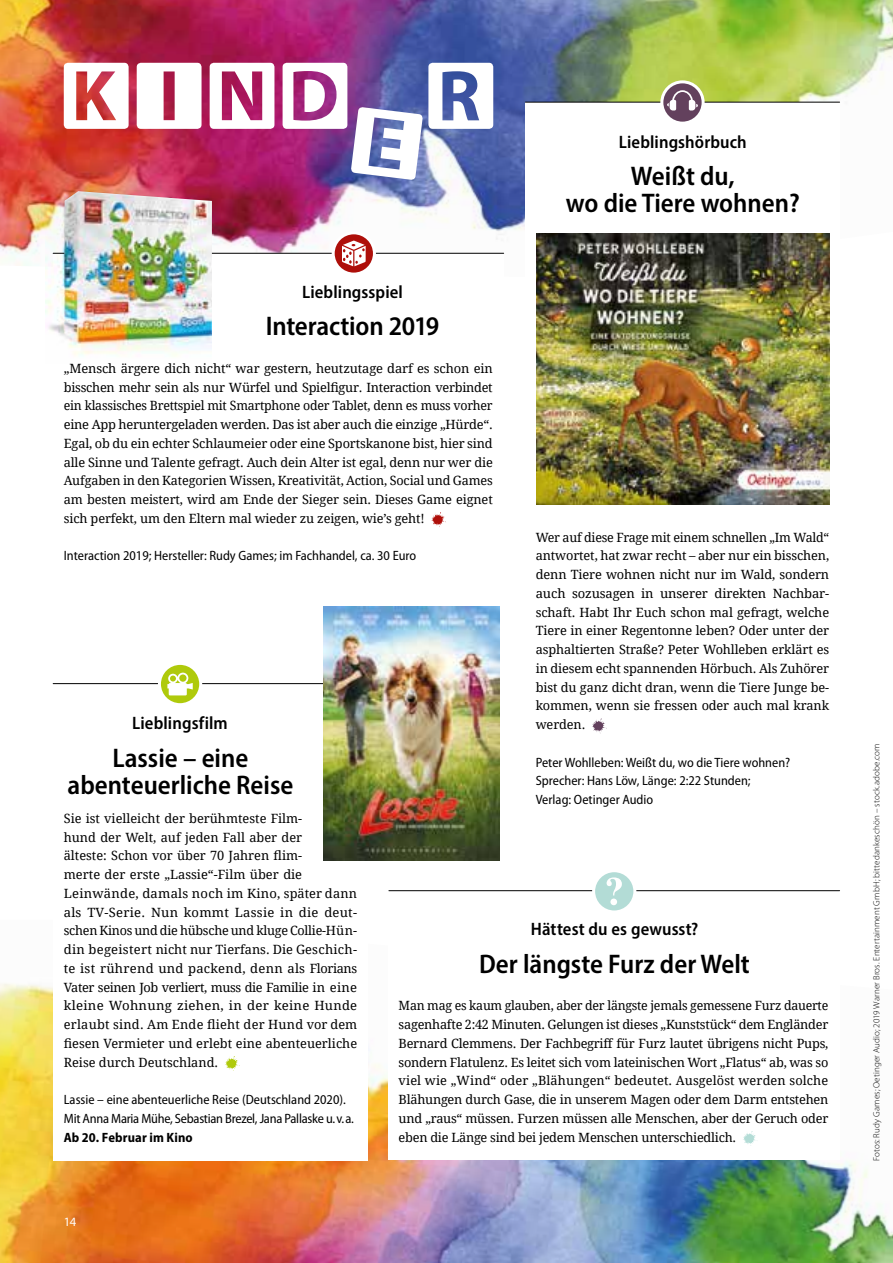
<style>
.page{position:relative;width:893px;height:1263px;background:#fff}
.page>*{position:absolute;margin:0;border:0;box-sizing:border-box;transform-origin:0 0}
.t1{font:600 semi-condensed 27px/27px "Myriad Pro";color:#000;text-align:center}
.t2{font:600 semi-condensed 18px "Myriad Pro";letter-spacing:.005em;color:#000}
.t3{font:semi-condensed 13.5px/18.8px "Myriad Pro";color:#000}
.t4{font:700 semi-condensed 13.5px "Myriad Pro";letter-spacing:.01em;color:#000}
.t5{font:12.75px/18.8px "Droid Serif";color:#000;text-align:justify}
.t6{font:12.75px "Myriad Pro";color:#fff}
.t7{font:300 9px "Myriad Pro";letter-spacing:.015em;color:#000}
</style>
<div class="page">
<img style="left:0;top:983px;width:893px;height:280px">
<img style="left:0;top:0;width:893px;height:266px">
<div style="left:525px;top:102px;width:315px;height:721px;background:#fff"></div>
<div style="left:53px;top:253px;width:451px;height:326px;background:#fff"></div>
<div style="left:389px;top:891px;width:451px;height:269px;background:#fff"></div>
<div style="left:53px;top:684px;width:315px;height:476px;background:#fff"></div>
<img style="left:536px;top:233px;width:293px;height:271px">
<svg style="left:592px;top:718px;width:15px;height:15px"></svg>
<svg style="left:431px;top:512px;width:15px;height:15px"></svg>
<hr style="left:525px;top:102px;width:315px;height:1px;background:#000">
<svg style="left:225px;top:1056px;width:15px;height:15px"></svg>
<svg style="left:743px;top:1131px;width:13px;height:15px"></svg>
<hr style="left:53px;top:253px;width:451px;height:1px;background:#000">
<img style="left:45px;top:190px;width:167px;height:167px">
<img style="left:64px;top:191px;width:148px;height:150px">
<hr style="left:53px;top:683px;width:280px;height:1px;background:#000">
<img style="left:323px;top:607px;width:176px;height:253px">
<svg style="left:64px;top:63px;width:65px;height:66px"></svg>
<svg style="left:137px;top:63px;width:65px;height:66px"></svg>
<svg style="left:210px;top:63px;width:64px;height:66px"></svg>
<svg style="left:283px;top:63px;width:210px;height:117px"></svg>
<hr style="left:389px;top:890px;width:451px;height:1px;background:#000">
<div style="left:594px;top:871px;width:41px;height:41px;background:#b3dcd6;border-radius:50%"></div>
<div style="left:592px;top:869px;width:44px;height:44px;border:3px solid #fff;border-radius:50%"></div>
<svg style="left:607px;top:877px;width:15px;height:28px"></svg>
<svg style="left:159px;top:663px;width:42px;height:42px"></svg>
<div style="left:158px;top:662px;width:44px;height:44px;border:3px solid #fff;border-radius:50%"></div>
<svg style="left:167px;top:673px;width:26px;height:22px"></svg>
<svg style="left:333px;top:233px;width:41px;height:41px"></svg>
<div style="left:332px;top:231px;width:44px;height:45px;border:3px solid #fff;border-radius:50%"></div>
<svg style="left:342px;top:241px;width:24px;height:25px"></svg>
<svg style="left:662px;top:82px;width:41px;height:41px"></svg>
<div style="left:660px;top:80px;width:45px;height:45px;border:3px solid #fff;border-radius:50%"></div>
<svg style="left:667px;top:90px;width:31px;height:21px"></svg>
<h2 class="t2" style="left:302px;top:280px;width:102px">Lieblingsspiel</h2>
<h1 class="t1" style="left:266px;top:312px;width:175px">Interaction 2019</h1>
<p class="t5" style="left:64px;top:358px;width:431px">„Mensch ärgere dich nicht“ war gestern, heutzutage darf es schon ein bisschen mehr sein als nur Würfel und Spielfigur. Interaction verbindet ein klassisches Brettspiel mit Smartphone oder Tablet, denn es muss vorher eine App heruntergeladen werden. Das ist aber auch die einzige „Hürde“.<br>Egal, ob du ein echter Schlaumeier oder eine Sportskanone bist, hier sind alle Sinne und Talente gefragt. Auch dein Alter ist egal, denn nur wer die Aufgaben in den Kategorien Wissen, Kreativität, Action, Social und Games am besten meistert, wird am Ende der Sieger sein. Dieses Game eignet sich perfekt, um den Eltern mal wieder zu zeigen, wie’s geht!</p>
<p class="t3" style="left:64px;top:546px;width:354px">Interaction 2019; Hersteller: Rudy Games; im Fachhandel, ca. 30 Euro</p>
<h2 class="t2" style="left:132px;top:712px;width:97px">Lieblingsfilm</h2>
<h1 class="t1" style="left:68px;top:743px;width:227px">Lassie – eine abenteuerliche Reise</h1>
<h2 class="t2" style="left:619px;top:130px;width:129px">Lieblingshörbuch</h2>
<h1 class="t1" style="left:566px;top:162px;width:235px">Weißt du,<br>wo die Tiere wohnen?</h1>
<p class="t5" style="left:536px;top:527px;width:295px">Wer auf diese Frage mit einem schnellen „Im Wald“ antwortet, hat zwar recht – aber nur ein bisschen, denn Tiere wohnen nicht nur im Wald, sondern auch sozusagen in unserer direkten Nachbar&shy;schaft. Habt Ihr Euch schon mal gefragt, welche Tiere in einer Regentonne leben? Oder unter der asphaltierten Straße? Peter Wohlleben erklärt es in diesem echt spannenden Hörbuch. Als Zuhörer bist du ganz dicht dran, wenn die Tiere Junge be&shy;kommen, wenn sie fressen oder auch mal krank werden.</p>
<p class="t3" style="left:536px;top:752px;width:256px">Peter Wohlleben: Weißt du, wo die Tiere wohnen?<br>Sprecher: Hans Löw, Länge: 2:22 Stunden;<br>Verlag: Oetinger Audio</p>
<p class="t5" style="left:64px;top:808px;width:295px;text-align:left">Sie ist vielleicht der berühmteste Film-<br>hund der Welt, auf jeden Fall aber der<br>älteste: Schon vor über 70 Jahren flim-<br>merte der erste „Lassie“-Film über die Leinwände, damals noch im Kino, später dann als TV-Serie. Nun kommt Lassie in die deut&shy;schen Kinos und die hübsche und kluge Collie-Hün&shy;din begeistert nicht nur Tierfans. Die Geschich&shy;te ist rührend und packend, denn als Florians Vater seinen Job verliert, muss die Familie in eine kleine Wohnung ziehen, in der keine Hunde erlaubt sind. Am Ende flieht der Hund vor dem fiesen Vermieter und erlebt eine abenteuerliche Reise durch Deutschland.</p>
<p class="t3" style="left:64px;top:1090px;width:292px">Lassie – eine abenteuerliche Reise (Deutschland 2020).<br>Mit Anna Maria Mühe, Sebastian Brezel, Jana Pallaske u.v.a.</p>
<p class="t4" style="left:64px;top:1128px;width:130px">Ab 20. Februar im Kino</p>
<p class="t6" style="left:64px;top:1214px;width:14px">14</p>
<h2 class="t2" style="left:531px;top:918px;width:169px">Hättest du es gewusst?</h2>
<h1 class="t1" style="left:479px;top:950px;width:272px">Der längste Furz der Welt</h1>
<p class="t5" style="left:399px;top:996px;width:431px">Man mag es kaum glauben, aber der längste jemals gemessene Furz dauerte sagenhafte 2:42 Minuten. Gelungen ist dieses „Kunststück“ dem Engländer Bernard Clemmens. Der Fachbegriff für Furz lautet übrigens nicht Pups, sondern Flatulenz. Es leitet sich vom lateinischen Wort „Flatus“ ab, was so viel wie „Wind“ oder „Blähungen“ bedeutet. Ausgelöst werden solche Blähungen durch Gase, die in unserem Magen oder dem Darm entstehen und „raus“ müssen. Furzen müssen alle Menschen, aber der Geruch oder eben die Länge sind bei jedem Menschen unterschiedlich.</p>
<p class="t7" style="left:871px;top:1161px;width:419px;rotate:-90deg">Fotos: Rudy Games; Oetinger Audio; 2019 Warner Bros. Entertainment GmbH; bittedankeschön – stock.adobe.com</p>
</div>
